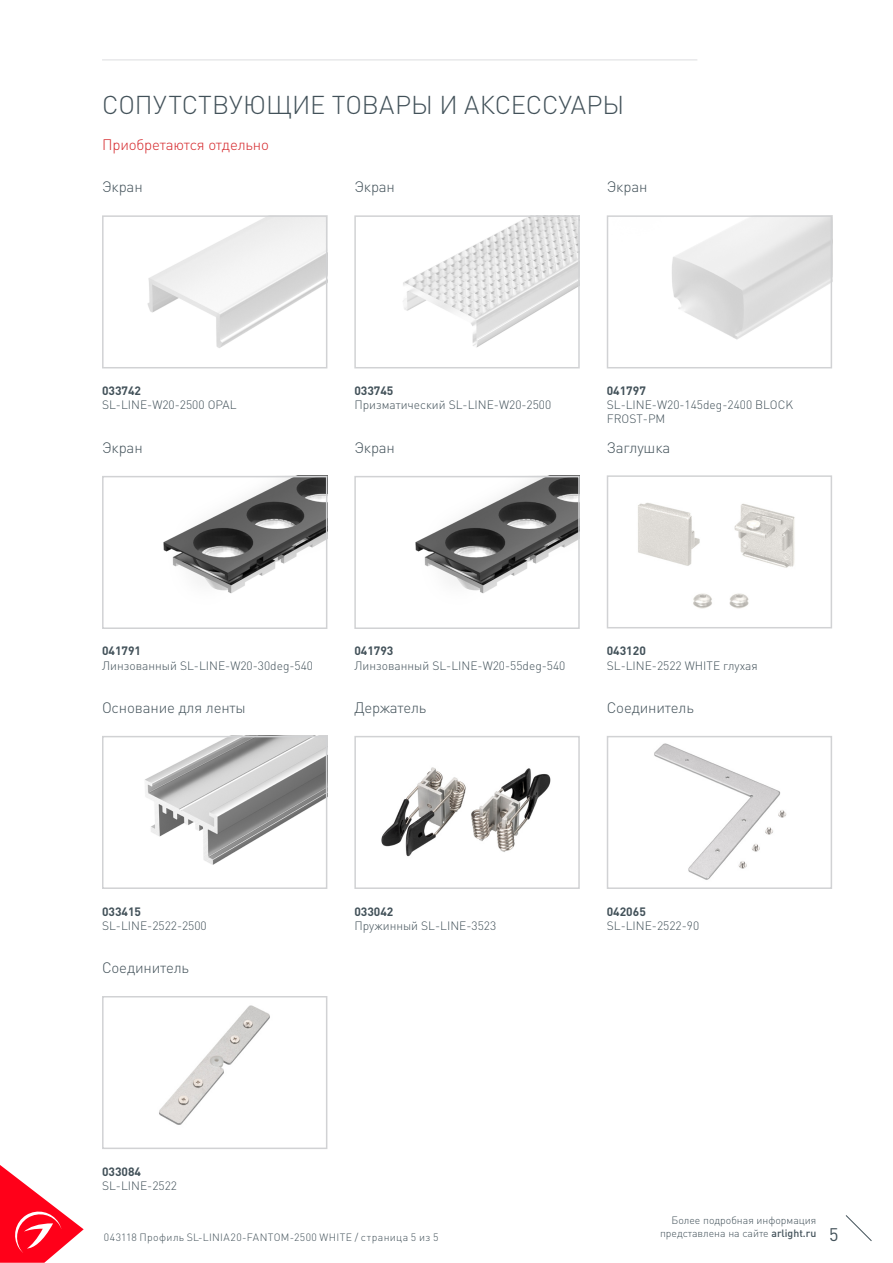
<style>
.page{position:relative;width:893px;height:1263px;background:#fff}
.page>*{position:absolute;margin:0;border:0;box-sizing:border-box;transform-origin:0 0}
.t1{font:300 25.5px "DIN Pro";color:#425159}
.t2{font:18px "DIN Pro";color:#425159}
.t3{font:300 15px "DIN Pro";letter-spacing:-.01em;color:#425159}
.t4{font:300 15px "DIN Pro";letter-spacing:-.01em;color:#d5262a}
.t5{font:300 12px/14.4px "DIN Pro";color:#425159}
.t6{font:700 12px "DIN Pro";color:#425159}
.t7{font:300 10.5px "DIN Pro";letter-spacing:.04em;color:#425159}
.t8{font:300 10.5px "DIN Pro";color:#425159}
.s1{font-weight:500}
</style>
<div class="page">
<svg style="left:0;top:1165px;width:84px;height:98px"></svg>
<svg style="left:845px;top:1215px;width:27px;height:26px"></svg>
<hr style="left:102px;top:60px;width:595px;height:1px;background:#dcdddf">
<img style="left:147px;top:218px;width:177px;height:130px">
<div style="left:102px;top:215px;width:225px;height:153px;border:2px solid #d1d2d4"></div>
<img style="left:403px;top:218px;width:174px;height:130px">
<div style="left:354px;top:215px;width:226px;height:153px;border:2px solid #d1d2d4"></div>
<img style="left:638px;top:503px;width:157px;height:106px">
<div style="left:607px;top:475px;width:225px;height:153px;border:2px solid #d1d2d4"></div>
<img style="left:159px;top:1005px;width:111px;height:120px">
<div style="left:102px;top:996px;width:225px;height:153px;border:2px solid #d1d2d4"></div>
<img style="left:381px;top:767px;width:170px;height:90px">
<div style="left:354px;top:736px;width:226px;height:153px;border:2px solid #d1d2d4"></div>
<img style="left:163px;top:479px;width:161px;height:115px">
<div style="left:102px;top:476px;width:225px;height:153px;border:2px solid #d1d2d4"></div>
<img style="left:415px;top:479px;width:162px;height:115px">
<div style="left:354px;top:476px;width:226px;height:153px;border:2px solid #d1d2d4"></div>
<img style="left:672px;top:218px;width:157px;height:122px">
<div style="left:607px;top:215px;width:225px;height:153px;border:2px solid #d1d2d4"></div>
<img style="left:145px;top:739px;width:179px;height:126px">
<div style="left:102px;top:736px;width:225px;height:153px;border:2px solid #d1d2d4"></div>
<img style="left:654px;top:743px;width:133px;height:137px">
<div style="left:607px;top:736px;width:225px;height:153px;border:2px solid #d1d2d4"></div>
<p class="t1" style="left:102px;top:87px;width:524px">СОПУТСТВУЮЩИЕ ТОВАРЫ И АКСЕССУАРЫ</p>
<p class="t4" style="left:102px;top:134px;width:168px">Приобретаются отдельно</p>
<p class="t3" style="left:102px;top:177px;width:42px">Экран</p>
<p class="t3" style="left:354px;top:177px;width:42px">Экран</p>
<p class="t3" style="left:607px;top:177px;width:42px">Экран</p>
<p class="t6" style="left:102px;top:382px;width:41px">033742</p>
<p class="t5" style="left:102px;top:397px;width:136px">SL-LINE-W20-2500 OPAL</p>
<p class="t6" style="left:354px;top:382px;width:41px">033745</p>
<p class="t5" style="left:354px;top:397px;width:198px">Призматический SL-LINE-W20-2500</p>
<p class="t6" style="left:607px;top:382px;width:41px">041797</p>
<p class="t5" style="left:607px;top:397px;width:188px">SL-LINE-W20-145deg-2400 BLOCK<br>FROST-PM</p>
<p class="t3" style="left:102px;top:437px;width:42px">Экран</p>
<p class="t3" style="left:354px;top:437px;width:42px">Экран</p>
<p class="t3" style="left:607px;top:437px;width:65px">Заглушка</p>
<p class="t6" style="left:102px;top:643px;width:41px">041791</p>
<p class="t5" style="left:102px;top:657px;width:213px">Линзованный SL-LINE-W20-30deg-540</p>
<p class="t3" style="left:102px;top:698px;width:145px">Основание для ленты</p>
<p class="t6" style="left:354px;top:643px;width:41px">041793</p>
<p class="t5" style="left:354px;top:657px;width:213px">Линзованный SL-LINE-W20-55deg-540</p>
<p class="t3" style="left:354px;top:698px;width:73px">Держатель</p>
<p class="t6" style="left:607px;top:643px;width:41px">043120</p>
<p class="t5" style="left:607px;top:657px;width:153px">SL-LINE-2522 WHITE глухая</p>
<p class="t3" style="left:607px;top:698px;width:89px">Соединитель</p>
<p class="t6" style="left:102px;top:903px;width:41px">033415</p>
<p class="t5" style="left:102px;top:918px;width:106px">SL-LINE-2522-2500</p>
<p class="t3" style="left:102px;top:958px;width:89px">Соединитель</p>
<p class="t6" style="left:354px;top:903px;width:41px">033042</p>
<p class="t5" style="left:354px;top:918px;width:143px">Пружинный SL-LINE-3523</p>
<p class="t6" style="left:607px;top:903px;width:41px">042065</p>
<p class="t5" style="left:607px;top:918px;width:94px">SL-LINE-2522-90</p>
<p class="t6" style="left:102px;top:1163px;width:41px">033084</p>
<p class="t5" style="left:102px;top:1178px;width:76px">SL-LINE-2522</p>
<p class="t8" style="left:672px;top:1213px;width:146px">Более подробная информация</p>
<p class="t8" style="left:660px;top:1226px;width:158px">представлена на сайте <span class="s1">arlight.ru</span></p>
<p class="t7" style="left:104px;top:1230px;width:336px">043118 Профиль SL-LINIA20-FANTOM-2500 WHITE / страница 5 из 5</p>
<h2 class="t2" style="left:829px;top:1222px;width:11px">5</h2>
</div>
